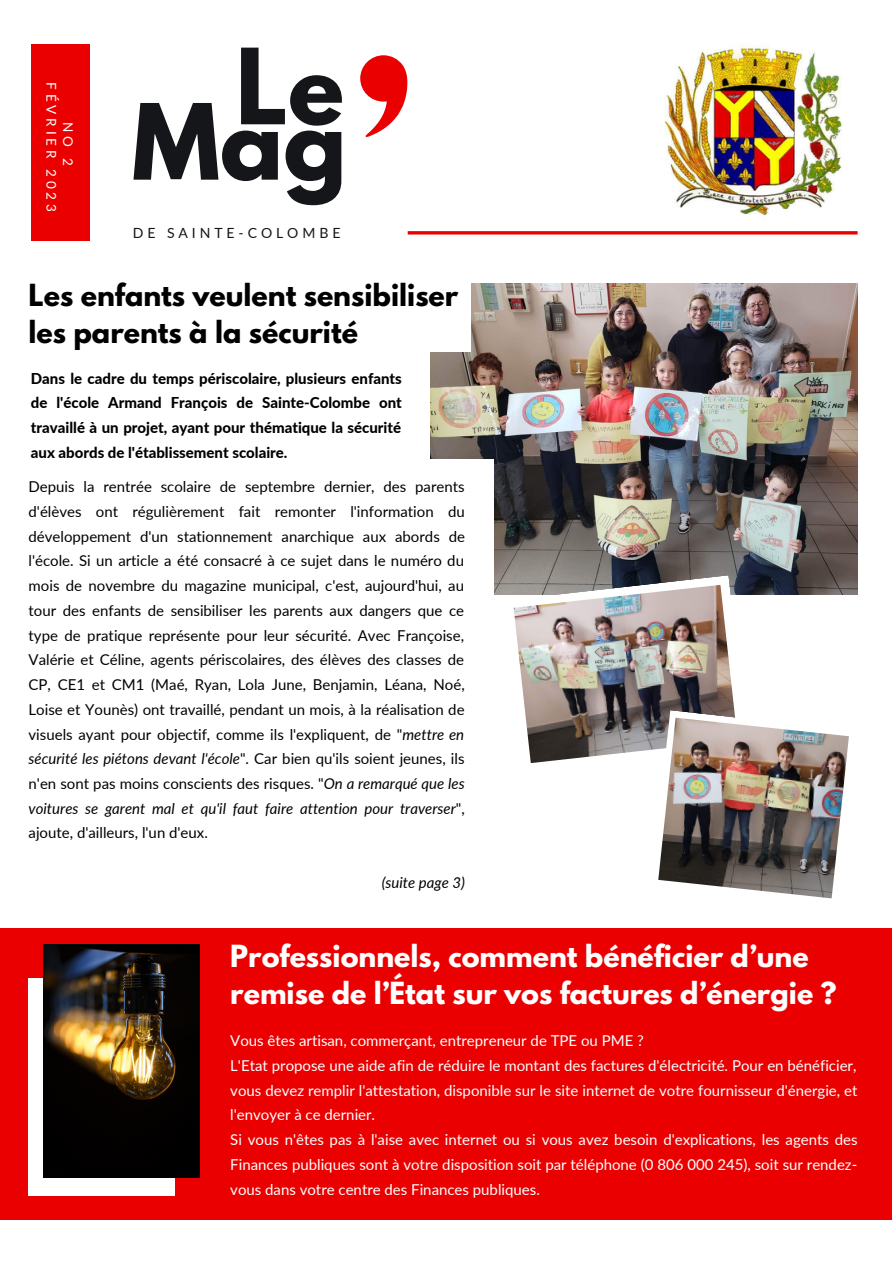
<style>
.page{position:relative;width:893px;height:1264px;background:#fff}
.page>*{position:absolute;margin:0;border:0;box-sizing:border-box;transform-origin:0 0}
.t1{font:700 92.85px "League Spartan";color:#14161a}
.t2{font:700 27px/37px "League Spartan";color:#fff}
.t3{font:700 27px/37px "League Spartan";color:#000}
.t4{font:15px/24.8px "Lato";color:#000;text-align:justify}
.t5{font:15px/24.8px "Lato";color:#fff}
.t6{font:800 15px/24.8px "Lato";color:#000;text-align:justify}
.t7{font:italic 15px "Lato";color:#000}
.t8{font:13.95px "Lato";letter-spacing:.28em;color:#14161a}
.t9{font:13.5px/16.8px "Lato";letter-spacing:.28em;color:#fff;text-align:center}
.s1{font-style:italic}
</style>
<div class="page">
<div style="left:0;top:928px;width:891px;height:291px;background:#ea0000"></div>
<img style="left:664px;top:46px;width:178px;height:170px">
<svg style="left:360px;top:55px;width:47px;height:82px"></svg>
<div style="left:31px;top:44px;width:58px;height:197px;background:#ea0000"></div>
<hr style="left:407px;top:231px;width:450px;height:3px;background:#ea0000">
<img style="left:431px;top:284px;width:426px;height:310px">
<div style="left:399px;top:459px;width:94px;height:192px;background:#fff"></div>
<svg style="left:537px;top:575px;width:202px;height:20px"></svg>
<img style="left:513px;top:585px;width:224px;height:178px">
<svg style="left:660px;top:710px;width:77px;height:7px"></svg>
<img style="left:658px;top:717px;width:190px;height:181px">
<div style="left:29px;top:978px;width:146px;height:217px;background:#fff"></div>
<img style="left:44px;top:944px;width:155px;height:233px">
<div style="left:321px;top:272px;width:149px;height:80px;background:#fff"></div>
<p class="t9" style="left:77px;top:82px;width:131px;rotate:90deg">NO 2<br>FÉVRIER 2023</p>
<h1 class="t1" style="left:235px;top:41px;width:110px">Le</h1>
<h1 class="t1" style="left:132px;top:96px;width:216px">Mag</h1>
<p class="t8" style="left:133px;top:224px;width:209px">DE SAINTE-COLOMBE</p>
<h2 class="t3" style="left:29px;top:280px;width:431px">Les enfants veulent sensibiliser les parents à la sécurité</h2>
<p class="t6" style="left:31px;top:365px;width:372px">Dans le cadre du temps périscolaire, plusieurs enfants de l'école Armand François de Sainte-Colombe ont travaillé à un projet, ayant pour thématique la sécurité aux abords de l'établissement scolaire.</p>
<p class="t4" style="left:29px;top:474px;width:438px">Depuis la rentrée scolaire de septembre dernier, des parents d'élèves ont régulièrement fait remonter l'information du développement d'un stationnement anarchique aux abords de l'école. Si un article a été consacré à ce sujet dans le numéro du mois de novembre du magazine municipal, c'est, aujourd'hui, au tour des enfants de sensibiliser les parents aux dangers que ce type de pratique représente pour leur sécurité. Avec Françoise, Valérie et Céline, agents périscolaires, des élèves des classes de CP, CE1 et CM1 (Maé, Ryan, Lola June, Benjamin, Léana, Noé, Loise et Younès) ont travaillé, pendant un mois, à la réalisation de visuels ayant pour objectif, comme ils l'expliquent, de "<span class="s1">mettre en sécurité les piétons devant l'école</span>". Car bien qu'ils soient jeunes, ils n'en sont pas moins conscients des risques. "<span class="s1">On a remarqué que les voitures se garent mal et qu'il faut faire attention pour traverser</span>", ajoute, d'ailleurs, l'un d'eux.</p>
<p class="t7" style="left:381px;top:873px;width:85px">(suite page 3)</p>
<h2 class="t2" style="left:230px;top:940px;width:608px">Professionnels, comment bénéficier d’une remise de l’État sur vos factures d’énergie ?</h2>
<p class="t5" style="left:230px;top:1028px;width:628px">Vous êtes artisan, commerçant, entrepreneur de TPE ou PME ?<br>L'Etat propose une aide afin de réduire le montant des factures d'électricité. Pour en bénéficier, vous devez remplir l'attestation, disponible sur le site internet de votre fournisseur d'énergie, et l'envoyer à ce dernier.<br>Si vous n'êtes pas à l'aise avec internet ou si vous avez besoin d'explications, les agents des Finances publiques sont à votre disposition soit par téléphone (0 806 000 245), soit sur rendez&shy;vous dans votre centre des Finances publiques.</p>
</div>
